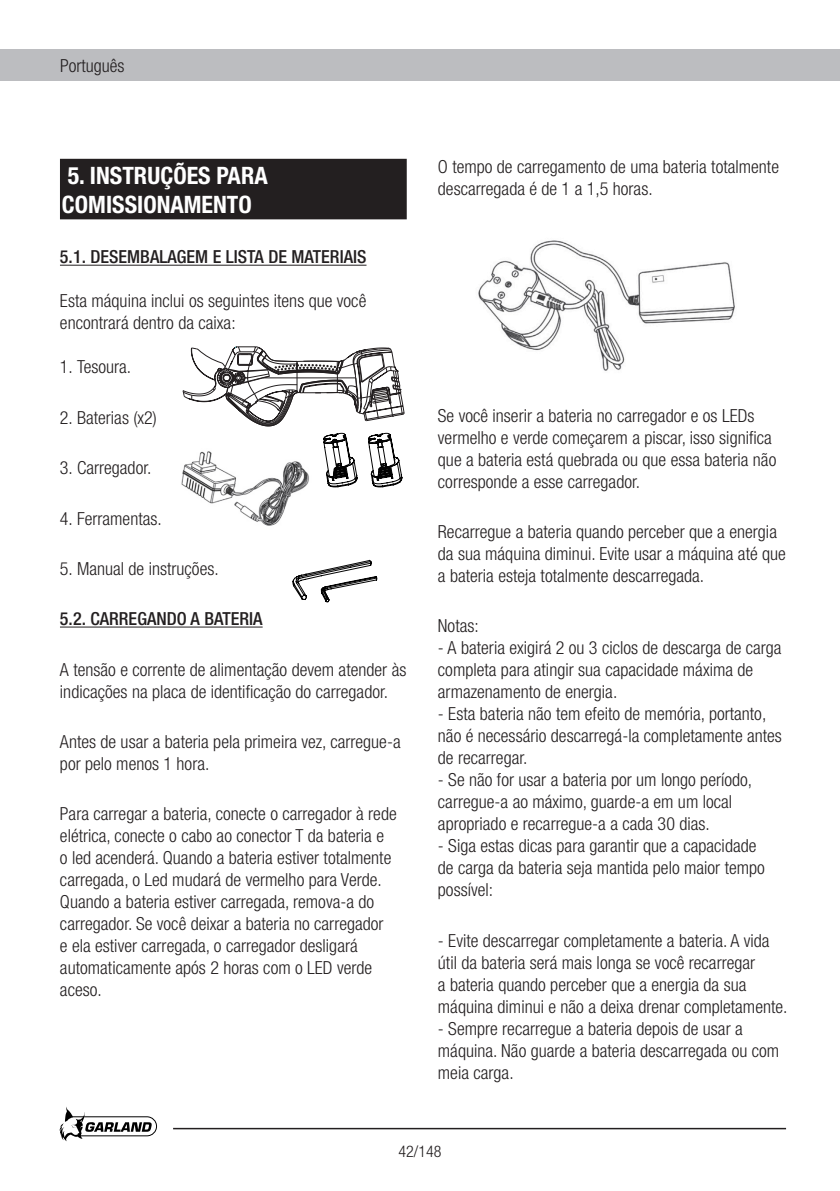
<style>
.page{position:relative;width:840px;height:1191px;background:#fff}
.page>*{position:absolute;margin:0;border:0;box-sizing:border-box;transform-origin:0 0}
.t1{font:700 condensed 24px/28.8px "Helvetica Neue";color:#fff}
.t2{font:300 condensed 18px/22px "Helvetica Neue";color:#231f20}
.t3{font:500 condensed 18px "Helvetica Neue";color:#231f20}
.t4{font:300 condensed 16px "Helvetica Neue";color:#231f20}
</style>
<div class="page">
<div style="left:0;top:50px;width:839px;height:31px;background:#bcbdc0"></div>
<svg style="left:59px;top:1107px;width:98px;height:34px"></svg>
<hr style="left:173px;top:1127px;width:612px;height:2px;background:#231f20">
<hr style="left:60px;top:265px;width:306px;height:1px;background:#231f20">
<hr style="left:60px;top:626px;width:202px;height:1px;background:#231f20">
<div style="left:61px;top:160px;width:344px;height:58px;background:#231f20"></div>
<div style="left:60px;top:159px;width:346px;height:60px;border:2px solid #231f20"></div>
<img style="left:478px;top:240px;width:257px;height:131px">
<svg style="left:182px;top:346px;width:222px;height:80px"></svg>
<svg style="left:292px;top:559px;width:85px;height:43px"></svg>
<img style="left:181px;top:451px;width:128px;height:75px">
<svg style="left:368px;top:433px;width:34px;height:54px"></svg>
<svg style="left:323px;top:433px;width:34px;height:54px"></svg>
<p class="t2" style="left:60px;top:55px;width:66px">Português</p>
<h1 class="t1" style="left:62px;top:161px;width:207px">5. INSTRUÇÕES PARA<br>COMISSIONAMENTO</h1>
<p class="t3" style="left:60px;top:246px;width:308px">5.1. DESEMBALAGEM E LISTA DE MATERIAIS</p>
<p class="t2" style="left:60px;top:290px;width:308px">Esta máquina inclui os seguintes itens que você encontrará dentro da caixa:</p>
<p class="t2" style="left:60px;top:356px;width:73px">1. Tesoura.</p>
<p class="t2" style="left:60px;top:406px;width:98px">2. Baterias (x2)</p>
<p class="t2" style="left:60px;top:456px;width:93px">3. Carregador.</p>
<p class="t2" style="left:60px;top:507px;width:103px">4. Ferramentas.</p>
<p class="t2" style="left:60px;top:557px;width:160px">5. Manual de instruções.</p>
<p class="t3" style="left:60px;top:608px;width:204px">5.2. CARREGANDO A BATERIA</p>
<p class="t2" style="left:60px;top:658px;width:348px">A tensão e corrente de alimentação devem atender às indicações na placa de identificação do carregador.</p>
<p class="t2" style="left:60px;top:730px;width:342px">Antes de usar a bateria pela primeira vez, carregue-a por pelo menos 1 hora.</p>
<p class="t2" style="left:60px;top:803px;width:338px">Para carregar a bateria, conecte o carregador à rede elétrica, conecte o cabo ao conector T da bateria e<br>o led acenderá. Quando a bateria estiver totalmente carregada, o Led mudará de vermelho para Verde.<br>Quando a bateria estiver carregada, remova-a do carregador. Se você deixar a bateria no carregador<br>e ela estiver carregada, o carregador desligará automaticamente após 2 horas com o LED verde aceso.</p>
<p class="t2" style="left:437px;top:155px;width:342px">O tempo de carregamento de uma bateria totalmente descarregada é de 1 a 1,5 horas.</p>
<p class="t2" style="left:437px;top:404px;width:340px">Se você inserir a bateria no carregador e os LEDs vermelho e verde começarem a piscar, isso significa que a bateria está quebrada ou que essa bateria não corresponde a esse carregador.</p>
<p class="t2" style="left:437px;top:520px;width:349px">Recarregue a bateria quando perceber que a energia da sua máquina diminui. Evite usar a máquina até que a bateria esteja totalmente descarregada.</p>
<p class="t2" style="left:437px;top:615px;width:42px">Notas:</p>
<p class="t2" style="left:437px;top:637px;width:345px">- A bateria exigirá 2 ou 3 ciclos de descarga de carga completa para atingir sua capacidade máxima de armazenamento de energia.</p>
<p class="t2" style="left:437px;top:703px;width:345px">- Esta bateria não tem efeito de memória, portanto, não é necessário descarregá-la completamente antes de recarregar.</p>
<p class="t2" style="left:437px;top:768px;width:315px">- Se não for usar a bateria por um longo período, carregue-a ao máximo, guarde-a em um local apropriado e recarregue-a a cada 30 dias.</p>
<p class="t2" style="left:437px;top:834px;width:328px">- Siga estas dicas para garantir que a capacidade de carga da bateria seja mantida pelo maior tempo possível:</p>
<p class="t2" style="left:437px;top:929px;width:351px">- Evite descarregar completamente a bateria. A vida útil da bateria será mais longa se você recarregar<br>a bateria quando perceber que a energia da sua máquina diminui e não a deixa drenar completamente.</p>
<p class="t2" style="left:437px;top:1017px;width:342px">- Sempre recarregue a bateria depois de usar a máquina. Não guarde a bateria descarregada ou com meia carga.</p>
<p class="t4" style="left:398px;top:1142px;width:45px">42/148</p>
</div>
